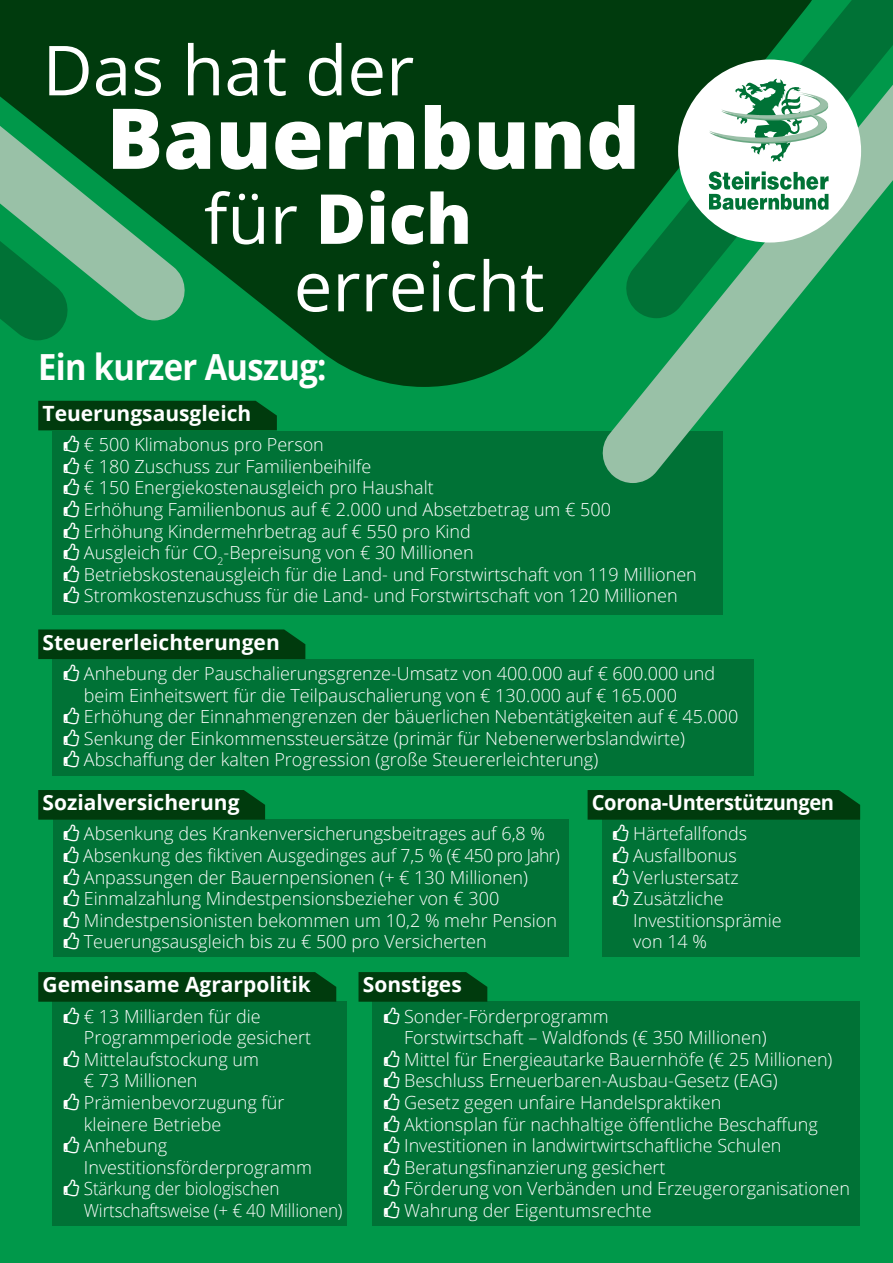
<style>
.page{position:relative;width:893px;height:1263px;background:#00984a}
.page>*{position:absolute;margin:0;border:0;box-sizing:border-box;transform-origin:0 0}
.t1{font:800 84px "Open Sans";color:#fff}
.t2{font:69px/67.5px "Open Sans";color:#fff}
.t3{font:700 36px "Open Sans";letter-spacing:-.02em;color:#fff;scale:.91 1}
.t4{font:700 21px "Open Sans";color:#fff}
.t5{font:700 21px "Open Sans";letter-spacing:-.02em;color:#fff;scale:.96 1}
.t6{font:300 18px/21.6px "Open Sans";color:#fff}
.s1{font-weight:800}
</style>
<div class="page">
<svg style="left:0;top:0;width:622px;height:387px;fill:#003b0d"></svg>
<svg style="left:622px;top:0;width:271px;height:28px;background:#00531d"></svg>
<svg style="left:0;top:320px;width:71px;height:20px"></svg>
<svg style="left:0;top:72px;width:188px;height:248px"></svg>
<div style="left:53px;top:431px;width:670px;height:183px;background:#007236"></div>
<div style="left:38px;top:401px;width:239px;height:29px;background:#003b0d"></div>
<div style="left:53px;top:659px;width:701px;height:116px;background:#007236"></div>
<div style="left:53px;top:819px;width:515px;height:138px;background:#007236"></div>
<div style="left:602px;top:819px;width:258px;height:138px;background:#007236"></div>
<div style="left:53px;top:1002px;width:294px;height:224px;background:#007236"></div>
<div style="left:372px;top:1002px;width:488px;height:224px;background:#007236"></div>
<svg style="left:599px;top:28px;width:294px;height:455px"></svg>
<div style="left:678px;top:60px;width:183px;height:183px;background:#fff;border-radius:50%"></div>
<svg style="left:709px;top:171px;width:120px;height:39px"></svg>
<svg style="left:709px;top:79px;width:119px;height:83px"></svg>
<svg style="left:38px;top:629px;width:267px;height:52px"></svg>
<div style="left:38px;top:790px;width:227px;height:30px;background:#003b0d"></div>
<div style="left:588px;top:790px;width:272px;height:30px;background:#003b0d"></div>
<svg style="left:38px;top:972px;width:298px;height:52px"></svg>
<svg style="left:358px;top:972px;width:129px;height:30px;background:#003f10"></svg>
<h2 class="t2" style="left:43px;top:35px;width:373px">Das hat der</h2>
<h1 class="t1" style="left:107px;top:74px;width:535px">Bauernbund</h1>
<h2 class="t2" style="left:294px;top:183px;width:252px;text-indent:-90px">für <span class="s1">Dich </span>erreicht</h2>
<h3 class="t3" style="left:38px;top:342px;width:318px">Ein kurzer Auszug:</h3>
<p class="t4" style="left:43px;top:399px;width:210px">Teuerungsausgleich</p>
<p class="t6" style="left:84px;top:433px;width:614px">€ 500 Klimabonus pro Person<br>€ 180 Zuschuss zur Familienbeihilfe<br>€ 150 Energiekostenausgleich pro Haushalt<br>Erhöhung Familienbonus auf € 2.000 und Absetzbetrag um € 500<br>Erhöhung Kindermehrbetrag auf € 550 pro Kind<br>Ausgleich für CO<sub>2</sub>-Bepreisung von € 30 Millionen<br>Betriebskostenausgleich für die Land- und Forstwirtschaft von 119 Millionen Stromkostenzuschuss für die Land- und Forstwirtschaft von 120 Millionen</p>
<p class="t4" style="left:43px;top:627px;width:239px">Steuererleichterungen</p>
<p class="t6" style="left:84px;top:662px;width:656px">Anhebung der Pauschalierungsgrenze-Umsatz von 400.000 auf € 600.000 und beim Einheitswert für die Teilpauschalierung von € 130.000 auf € 165.000<br>Erhöhung der Einnahmengrenzen der bäuerlichen Nebentätigkeiten auf € 45.000<br>Senkung der Einkommenssteuersätze (primär für Nebenerwerbslandwirte)<br>Abschaffung der kalten Progression (große Steuererleichterung)</p>
<p class="t4" style="left:43px;top:788px;width:199px">Sozialversicherung</p>
<p class="t6" style="left:83px;top:823px;width:478px">Absenkung des Krankenversicherungsbeitrages auf 6,8 % Absenkung des fiktiven Ausgedinges auf 7,5 % (€ 450 pro Jahr)<br>Anpassungen der Bauernpensionen (+ € 130 Millionen)<br>Einmalzahlung Mindestpensionsbezieher von € 300<br>Mindestpensionisten bekommen um 10,2 % mehr Pension Teuerungsausgleich bis zu € 500 pro Versicherten</p>
<p class="t5" style="left:592px;top:788px;width:254px">Corona-Unterstützungen</p>
<p class="t6" style="left:633px;top:823px;width:150px">Härtefallfonds<br>Ausfallbonus<br>Verlustersatz<br>Zusätzliche<br>Investitionsprämie von 14 %</p>
<p class="t4" style="left:43px;top:970px;width:270px">Gemeinsame Agrarpolitik</p>
<p class="t6" style="left:84px;top:1005px;width:260px">€ 13 Milliarden für die<br>Programmperiode gesichert<br>Mittelaufstockung um<br>€ 73 Millionen<br>Prämienbevorzugung für kleinere Betriebe<br>Anhebung<br>Investitionsförderprogramm<br>Stärkung der biologischen<br>Wirtschaftsweise (+ € 40 Millionen)</p>
<p class="t4" style="left:363px;top:970px;width:101px">Sonstiges</p>
<p class="t6" style="left:404px;top:1005px;width:447px">Sonder-Förderprogramm<br>Forstwirtschaft – Waldfonds (€ 350 Millionen)<br>Mittel für Energieautarke Bauernhöfe (€ 25 Millionen)<br>Beschluss Erneuerbaren-Ausbau-Gesetz (EAG)<br>Gesetz gegen unfaire Handelspraktiken<br>Aktionsplan für nachhaltige öffentliche Beschaffung Investitionen in landwirtwirtschaftliche Schulen Beratungsfinanzierung gesichert<br>Förderung von Verbänden und Erzeugerorganisationen Wahrung der Eigentumsrechte</p>
</div>
